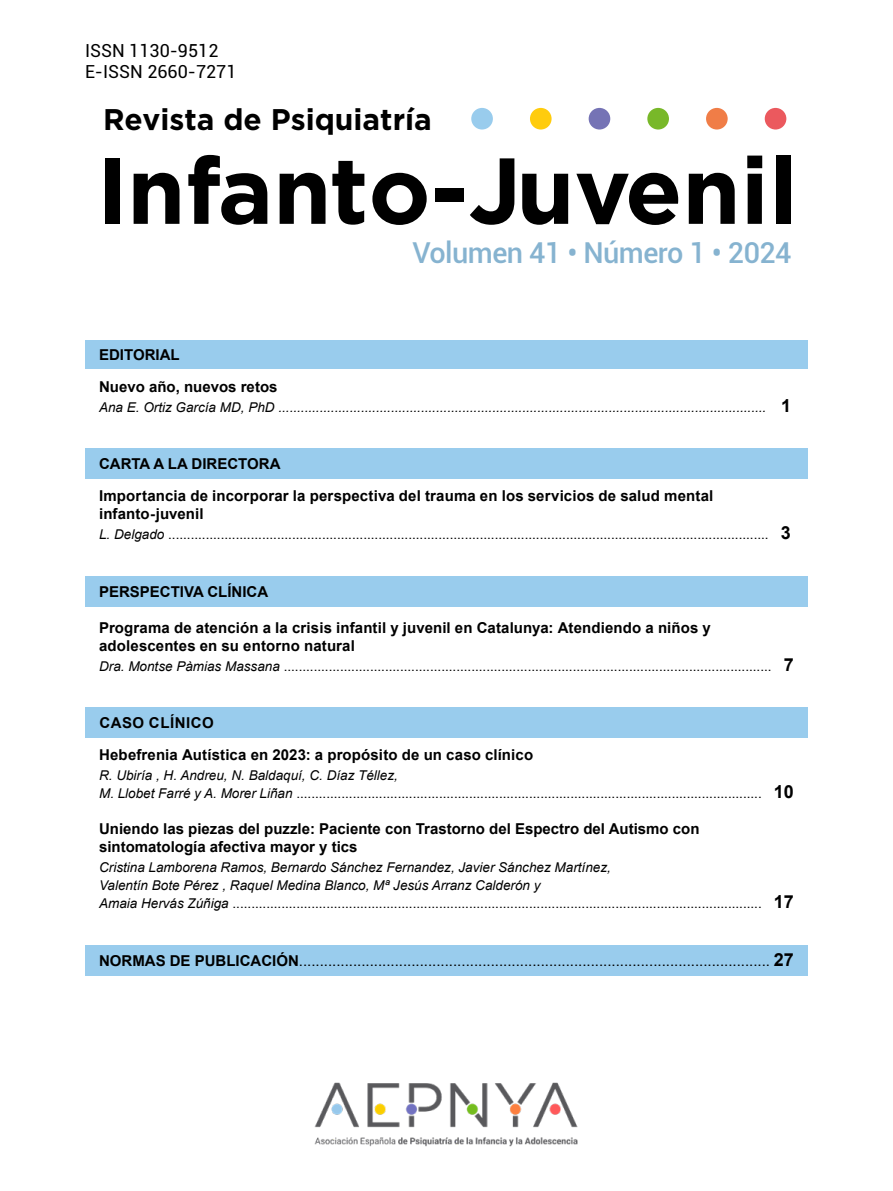
<style>
.page{position:relative;width:893px;height:1191px;background:#fff}
.page>*{position:absolute;margin:0;border:0;box-sizing:border-box;transform-origin:0 0}
.t1{font:700 93.45px "Gotham";color:#000}
.t2{font:700 29.85px "Gotham";color:#000}
.t3{font:500 28.8px "Roboto";letter-spacing:-.02em;color:#86b3d0}
.t4{font:18px/21.6px "Roboto";color:#000}
.t5{font:700 15px/31.5px "Arial";letter-spacing:.005em;color:#000}
.t6{font:15px "Arial";color:#000}
.t7{font:13.5px/18px "Arial";color:#000}
.t8{font:italic 13.5px/18px "Arial";color:#000}
.s1{font-weight:700;font-style:normal;font-size:18px}
.s2{font-style:italic}
.s3{font-weight:700;font-size:18px}
.s4{font-style:normal}
.s5{font-weight:700}
</style>
<div class="page">
<img style="left:314px;top:1082px;width:264px;height:65px">
<div style="left:471px;top:108px;width:22px;height:21px;background:#99cced;border-radius:50%"></div>
<div style="left:530px;top:108px;width:22px;height:21px;background:#ffcc0d;border-radius:50%"></div>
<div style="left:589px;top:108px;width:21px;height:21px;background:#7573b5;border-radius:50%"></div>
<div style="left:647px;top:108px;width:22px;height:21px;background:#78b829;border-radius:50%"></div>
<div style="left:706px;top:108px;width:22px;height:21px;background:#f07d47;border-radius:50%"></div>
<div style="left:765px;top:108px;width:21px;height:21px;background:#eb595e;border-radius:50%"></div>
<div style="left:85px;top:340px;width:723px;height:29px;background:#99cced"></div>
<div style="left:85px;top:449px;width:723px;height:30px;background:#99cced"></div>
<div style="left:85px;top:576px;width:723px;height:30px;background:#99cced"></div>
<div style="left:85px;top:707px;width:723px;height:31px;background:#99cced"></div>
<div style="left:85px;top:945px;width:723px;height:30px;background:#99cced"></div>
<h3 class="t4" style="left:85px;top:39px;width:153px">ISSN 1130-9512<br>E-ISSN 2660-7271</h3>
<h2 class="t2" style="left:103px;top:102px;width:330px">Revista de Psiquiatría</h2>
<h1 class="t1" style="left:97px;top:137px;width:702px">Infanto-Juvenil</h1>
<h3 class="t3" style="left:412px;top:232px;width:381px">Volumen 41 • Número 1 • 2024</h3>
<p class="t5" style="left:99px;top:339px;width:180px">EDITORIAL<br>Nuevo año, nuevos retos</p>
<p class="t8" style="left:99px;top:398px;width:693px">Ana E. Ortiz García MD, PhD .................................................................................................................................. <span class="s1">1</span></p>
<p class="t5" style="left:99px;top:448px;width:616px">CARTA A LA DIRECTORA<br>Importancia de incorporar la perspectiva del trauma en los servicios de salud mental</p>
<p class="t5" style="left:99px;top:498px;width:106px">infanto-juvenil</p>
<p class="t7" style="left:99px;top:525px;width:693px"><span class="s2">L. Delgado</span> ................................................................................................................................................................ <span class="s3">3</span></p>
<p class="t5" style="left:99px;top:576px;width:171px">PERSPECTIVA CLÍNICA</p>
<p class="t5" style="left:99px;top:618px;width:613px;line-height:18px">Programa de atención a la crisis infantil y juvenil en Catalunya: Atendiendo a niños y adolescentes en su entorno natural</p>
<p class="t7" style="left:99px;top:657px;width:696px"><span class="s2">Dra. Montse Pàmias Massana</span> .................................................................................................................................. <span class="s3">7</span></p>
<p class="t5" style="left:99px;top:707px;width:436px">CASO CLÍNICO<br>Hebefrenia Autística en 2023: a propósito de un caso clínico</p>
<p class="t7" style="left:99px;top:766px;width:696px"><span class="s2">R. Ubiría , H. Andreu, N. Baldaquí, C. Díaz Téllez,<br>M. Llobet Farré y A. Morer Liñan</span> ............................................................................................................................ <span class="s3">10</span></p>
<p class="t5" style="left:99px;top:820px;width:602px;line-height:18px">Uniendo las piezas del puzzle: Paciente con Trastorno del Espectro del Autismo con sintomatología afectiva mayor y tics</p>
<p class="t8" style="left:99px;top:858px;width:696px">Cristina Lamborena Ramos, Bernardo Sánchez Fernandez, Javier Sánchez Martínez,<br>Valentín Bote Pérez , Raquel Medina Blanco, Mª Jesús Arranz Calderón y<br>Amaia Hervás Zúñiga <span class="s4">.............................................................................................................................................</span> <span class="s1">17</span></p>
<p class="t6" style="left:99px;top:950px;width:696px"><span class="s5">NORMAS DE PUBLICACIÓN</span>................................................................................................................. <span class="s3">27</span></p>
</div>
